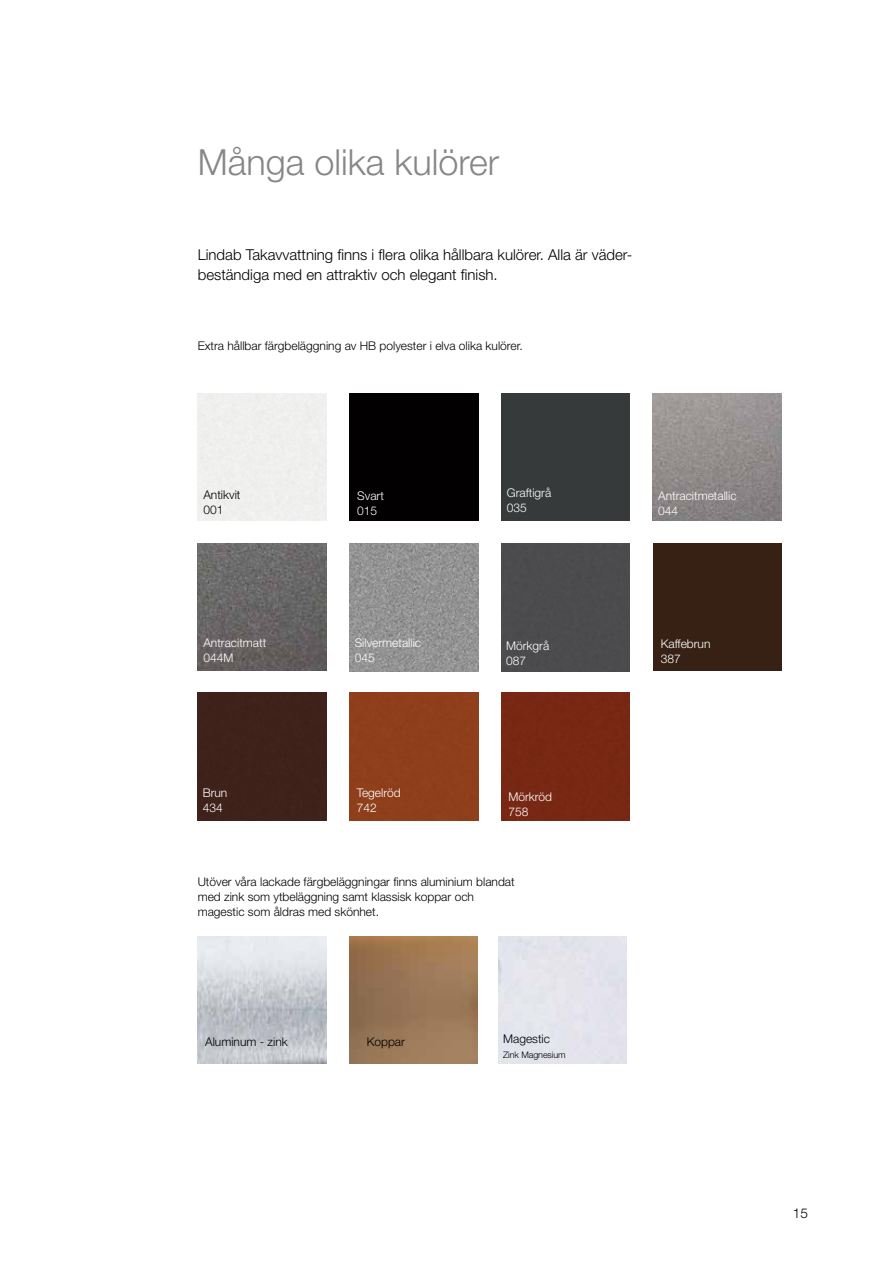
<style>
.page{position:relative;width:893px;height:1263px;background:#fff}
.page>*{position:absolute;margin:0;border:0;box-sizing:border-box;transform-origin:0 0}
.t1{font:300 36px "Helvetica Neue LT Pro";color:#878787}
.t2{font:300 15px/19.5px "Helvetica Neue LT Pro";color:#000}
.t3{font:300 13.5px "Helvetica Neue LT Pro";color:#000}
.t4{font:300 12px/15px "Helvetica Neue LT Pro";color:#000}
.t5{font:300 12px/15px "Helvetica Neue LT Pro";color:#fff}
.t6{font:300 9px "Helvetica Neue LT Pro";letter-spacing:-.01em;color:#000}
</style>
<div class="page">
<img style="left:198px;top:936px;width:128px;height:128px">
<img style="left:349px;top:936px;width:129px;height:128px">
<div style="left:349px;top:393px;width:129px;height:128px;background:#020001"></div>
<img style="left:653px;top:393px;width:128px;height:128px">
<img style="left:349px;top:543px;width:129px;height:128px">
<div style="left:653px;top:543px;width:128px;height:128px;background:#372114"></div>
<div style="left:501px;top:543px;width:129px;height:128px;background:#4c4c4e"></div>
<div style="left:349px;top:692px;width:129px;height:128px;background:#8e3f1a"></div>
<img style="left:198px;top:543px;width:128px;height:127px">
<div style="left:501px;top:692px;width:129px;height:128px;background:#782813"></div>
<div style="left:198px;top:692px;width:128px;height:128px;background:#3f221a"></div>
<div style="left:501px;top:393px;width:129px;height:128px;background:#363a3b"></div>
<h1 class="t1" style="left:198px;top:140px;width:303px">Många olika kulörer</h1>
<p class="t2" style="left:198px;top:245px;width:436px">Lindab Takavvattning finns i flera olika hållbara kulörer. Alla är väder&shy;beständiga med en attraktiv och elegant finish.</p>
<p class="t4" style="left:198px;top:338px;width:327px">Extra hållbar färgbeläggning av HB polyester i elva olika kulörer.</p>
<p class="t5" style="left:507px;top:485px;width:46px">Graftigrå<br>035</p>
<p class="t4" style="left:203px;top:487px;width:39px">Antikvit<br>001</p>
<p class="t5" style="left:357px;top:488px;width:28px">Svart<br>015</p>
<p class="t5" style="left:658px;top:488px;width:80px">Antracitmetallic<br>044</p>
<p class="t5" style="left:203px;top:634px;width:64px">Antracitmatt<br>044M</p>
<p class="t5" style="left:203px;top:785px;width:26px">Brun<br>434</p>
<p class="t5" style="left:355px;top:634px;width:68px">Silvermetallic<br>045</p>
<p class="t5" style="left:661px;top:636px;width:51px">Kaffebrun<br>387</p>
<p class="t5" style="left:506px;top:638px;width:45px">Mörkgrå<br>087</p>
<p class="t5" style="left:357px;top:785px;width:45px">Tegelröd<br>742</p>
<p class="t5" style="left:508px;top:788px;width:45px">Mörkröd<br>758</p>
<p class="t4" style="left:198px;top:874px;width:318px">Utöver våra lackade färgbeläggningar finns aluminium blandat med zink som ytbeläggning samt klassisk koppar och magestic som åldras med skönhet.</p>
<p class="t4" style="left:205px;top:1034px;width:84px">Aluminum - zink</p>
<p class="t4" style="left:367px;top:1034px;width:40px">Koppar</p>
<p class="t4" style="left:503px;top:1031px;width:48px">Magestic</p>
<p class="t6" style="left:503px;top:1049px;width:64px">Zink Magnesium</p>
<p class="t3" style="left:793px;top:1205px;width:17px">15</p>
</div>
